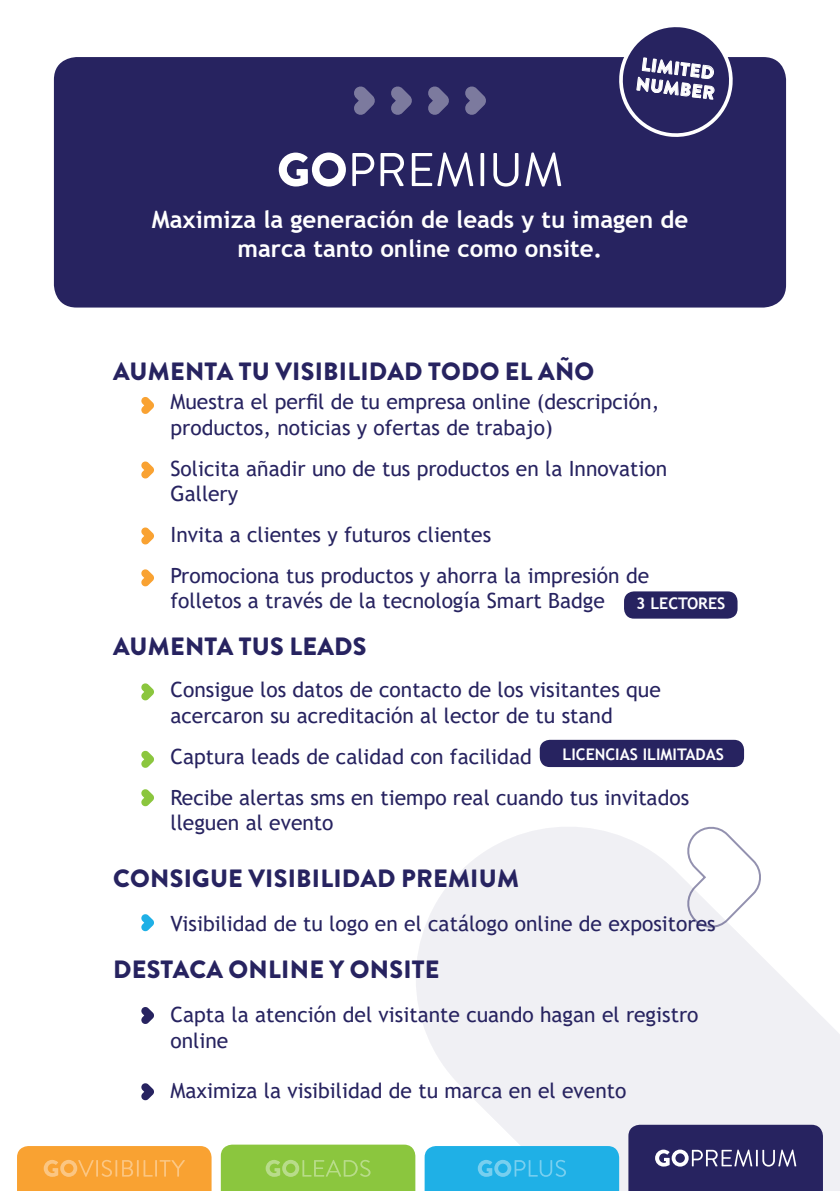
<style>
.page{position:relative;width:840px;height:1191px;background:#fff}
.page>*{position:absolute;margin:0;border:0;box-sizing:border-box;transform-origin:0 0}
.t1{font:900 25px "Brandon Grotesque";letter-spacing:.01em;color:#272360}
.t2{font:700 24px/28.8px "Trebuchet MS";color:#fff;text-align:center}
.t3{font:21px/25.2px "Trebuchet MS";color:#272360}
.t4{font:900 18px/20px "Brandon Grotesque";color:#fff}
.t5{font:700 16px "Trebuchet MS";color:#fff}
</style>
<div class="page">
<svg style="left:415px;top:827px;width:424px;height:364px;fill:#f0f0f4"></svg>
<svg style="left:684px;top:826px;width:78px;height:103px"></svg>
<svg style="left:141px;top:397px;width:13px;height:17px"></svg>
<svg style="left:141px;top:461px;width:13px;height:18px"></svg>
<svg style="left:141px;top:527px;width:13px;height:18px"></svg>
<svg style="left:141px;top:569px;width:13px;height:18px"></svg>
<svg style="left:141px;top:683px;width:13px;height:18px"></svg>
<svg style="left:141px;top:750px;width:13px;height:18px"></svg>
<svg style="left:141px;top:789px;width:13px;height:17px"></svg>
<svg style="left:141px;top:914px;width:13px;height:17px"></svg>
<svg style="left:141px;top:1007px;width:13px;height:17px"></svg>
<svg style="left:141px;top:1083px;width:13px;height:17px"></svg>
<svg style="left:221px;top:1144px;width:194px;height:47px;background:#90c846"></svg>
<svg style="left:424px;top:1146px;width:194px;height:45px;background:#26b2e6"></svg>
<svg style="left:628px;top:1124px;width:194px;height:67px;background:#38346c"></svg>
<svg style="left:17px;top:1146px;width:194px;height:45px;background:#f9a53a"></svg>
<div style="left:54px;top:57px;width:731px;height:250px;background:#272360;border-radius:23px"></div>
<svg style="left:354px;top:86px;width:21px;height:29px"></svg>
<svg style="left:391px;top:86px;width:21px;height:29px"></svg>
<svg style="left:428px;top:86px;width:21px;height:29px"></svg>
<svg style="left:465px;top:86px;width:21px;height:29px"></svg>
<svg style="left:278px;top:152px;width:68px;height:34px"></svg>
<svg style="left:352px;top:153px;width:22px;height:33px"></svg>
<svg style="left:380px;top:153px;width:24px;height:33px"></svg>
<svg style="left:411px;top:152px;width:62px;height:34px"></svg>
<svg style="left:480px;top:153px;width:4px;height:33px"></svg>
<svg style="left:493px;top:153px;width:25px;height:33px"></svg>
<svg style="left:525px;top:152px;width:36px;height:34px"></svg>
<svg style="left:613px;top:27px;width:124px;height:110px"></svg>
<div style="left:623px;top:591px;width:114px;height:27px;background:#272360;border-radius:10px"></div>
<div style="left:539px;top:740px;width:204px;height:27px;background:#272360;border-radius:10px"></div>
<p class="t4" style="left:639px;top:54px;width:80px;rotate:7deg">LIMITED<br>NUMBER</p>
<p class="t2" style="left:152px;top:205px;width:537px">Maximiza la generación de leads y tu imagen de marca tanto online como onsite.</p>
<p class="t1" style="left:113px;top:354px;width:482px">AUMENTA TU VISIBILIDAD TODO EL AÑO</p>
<p class="t3" style="left:170px;top:389px;width:490px">Muestra el perfil de tu empresa online (descripción, productos, noticias y ofertas de trabajo)</p>
<p class="t3" style="left:170px;top:455px;width:498px">Solicita añadir uno de tus productos en la Innovation<br>Gallery</p>
<p class="t3" style="left:170px;top:522px;width:322px">Invita a clientes y futuros clientes</p>
<p class="t3" style="left:170px;top:563px;width:480px">Promociona tus productos y ahorra la impresión de folletos a través de la tecnología Smart Badge</p>
<p class="t5" style="left:635px;top:593px;width:91px">3 LECTORES</p>
<p class="t1" style="left:113px;top:628px;width:255px">AUMENTA TUS LEADS</p>
<p class="t3" style="left:170px;top:677px;width:491px">Consigue los datos de contacto de los visitantes que acercaron su acreditación al lector de tu stand</p>
<p class="t3" style="left:170px;top:743px;width:362px">Captura leads de calidad con facilidad</p>
<p class="t3" style="left:170px;top:784px;width:520px">Recibe alertas sms en tiempo real cuando tus invitados lleguen al evento</p>
<p class="t5" style="left:562px;top:744px;width:163px">LICENCIAS ILIMITADAS</p>
<p class="t1" style="left:113px;top:860px;width:407px">CONSIGUE VISIBILIDAD PREMIUM</p>
<p class="t3" style="left:170px;top:910px;width:546px">Visibilidad de tu logo en el catálogo online de expositores</p>
<p class="t1" style="left:113px;top:952px;width:328px">DESTACA ONLINE Y ONSITE</p>
<p class="t3" style="left:170px;top:1002px;width:529px">Capta la atención del visitante cuando hagan el registro online</p>
<p class="t3" style="left:170px;top:1077px;width:457px">Maximiza la visibilidad de tu marca en el evento</p>
</div>
